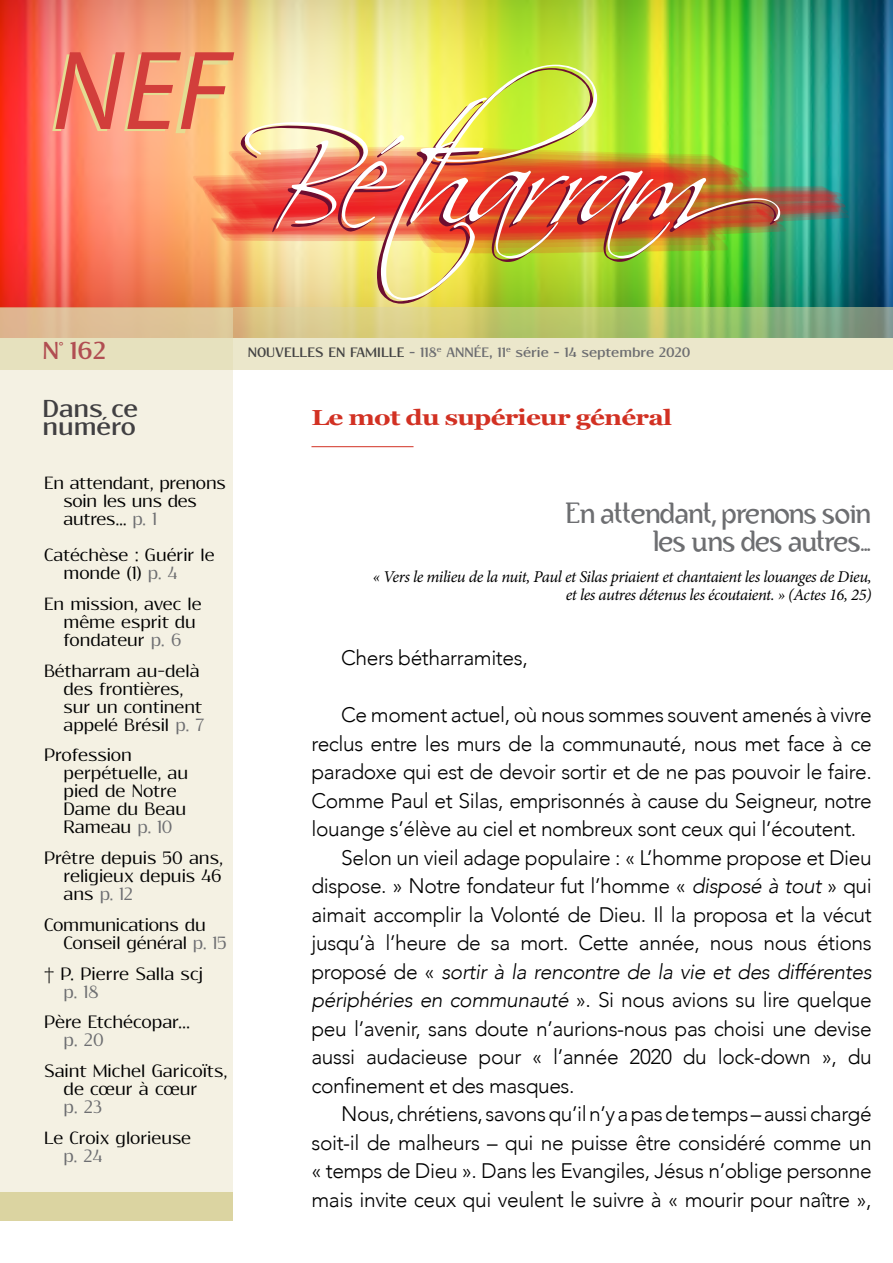
<style>
.page{position:relative;width:893px;height:1263px;background:#fff}
.page>*{position:absolute;margin:0;border:0;box-sizing:border-box;transform-origin:0 0}
.t1{font:italic 113.7px "Myriad Pro";color:#d23e3b}
.t2{font:28.5px/28.5px "Bertolt Brecht";letter-spacing:-.03em;color:#6d6e71;text-align:right}
.t3{font:700 27px "Resagokr";color:#414042}
.t4{font:700 27px "Resagokr";color:#b14e52}
.t5{font:700 21.75px "Georgia";letter-spacing:-.03em;color:#d23123;scale:1.2 1}
.t6{font:300 21px "Avenir";letter-spacing:-.02em;color:#000}
.t7{font:italic 300 21px "Avenir";letter-spacing:-.02em;color:#000}
.t8{font:19.65px/18px "Resagokr";color:#000}
.t9{font:19.65px "Resagokr";color:#6d6e71}
.t10{font:19.5px/18px "Resagokr";color:#000}
.t11{font:19.5px "Resagokr";color:#6d6e71}
.t12{font:italic 16.5px/18px "Minion Pro";letter-spacing:-.025em;color:#000;text-align:right}
.t13{font:700 15px "Resagokr";color:#6d6e71}
.s1{color:#444}
.s2{color:#6d6e71}
.s3{font-size:19.5px;color:#6d6e71}
.s4{font-size:19.65px;color:#000}
.s5{font-style:italic}
.s6{font-style:normal}
</style>
<div class="page">
<img style="left:0;top:0;width:893px;height:307px">
<img style="left:52px;top:54px;width:797px;height:250px">
<div style="left:0;top:308px;width:233px;height:902px;background:#f4f1e3"></div>
<svg style="left:0;top:307px;width:893px;height:63px;background:#d4d2a3"></svg>
<div style="left:0;top:1192px;width:233px;height:29px;background:#dbd4a1"></div>
<hr style="left:311px;top:446px;width:103px;height:1px;background:#d23123">
<h1 class="t1" style="left:52px;top:21px;width:180px">NEF</h1>
<p class="t4" style="left:43px;top:337px;width:65px">N° 162</p>
<p class="t13" style="left:248px;top:344px;width:444px"><span class="s1">NOUVELLES EN FAMILLE</span> - 118<sup>e</sup> ANNÉE, 11<sup>e</sup> série - 14 septembre 2020</p>
<p class="t3" style="left:43px;top:395px;width:97px">Dans ce</p>
<p class="t3" style="left:43px;top:413px;width:95px">numéro</p>
<p class="t10" style="left:64px;top:474px;width:164px;text-indent:-20px">En attendant, prenons soin les uns des autres... <span class="s2">p. 1</span></p>
<p class="t10" style="left:64px;top:546px;width:153px;text-indent:-20px">Catéchèse : Guérir le monde (1) <span class="s2">p. 4</span></p>
<p class="t10" style="left:64px;top:595px;width:140px;text-indent:-20px">En mission, avec le même esprit du fondateur <span class="s2">p. 6</span></p>
<p class="t10" style="left:64px;top:662px;width:142px;text-indent:-20px">Bétharram au-delà des frontières, sur un continent appelé Brésil <span class="s2">p. 7</span></p>
<p class="t8" style="left:64px;top:746px;width:126px;text-indent:-19px">Profession perpétuelle, au pied de Notre<br>Dame du Beau<br>Rameau <span class="s3">p. 10</span></p>
<p class="t8" style="left:44px;top:849px;width:180px;text-align:right">Prêtre depuis 50 ans, religieux depuis 46</p>
<p class="t11" style="left:64px;top:884px;width:71px"><span class="s4">ans</span> p. 12</p>
<p class="t8" style="left:64px;top:916px;width:165px;text-indent:-19px">Communications du<br>Conseil général <span class="s3">p. 15</span></p>
<p class="t8" style="left:44px;top:965px;width:160px">† P. Pierre Salla scj</p>
<p class="t11" style="left:64px;top:982px;width:37px">p. 18</p>
<p class="t8" style="left:44px;top:1013px;width:148px">Père Etchécopar...</p>
<p class="t9" style="left:64px;top:1030px;width:42px">p. 20</p>
<p class="t8" style="left:44px;top:1062px;width:185px;text-align:center">Saint Michel Garicoïts, de cœur à cœur</p>
<p class="t9" style="left:64px;top:1097px;width:40px">p. 23</p>
<p class="t10" style="left:44px;top:1129px;width:149px">Le Croix glorieuse</p>
<p class="t11" style="left:64px;top:1146px;width:40px">p. 24</p>
<p class="t5" style="left:311px;top:401px;width:302px">Le mot du supérieur général</p>
<h2 class="t2" style="left:566px;top:499px;width:307px">En attendant, prenons soin les uns des autres...</h2>
<p class="t12" style="left:373px;top:568px;width:500px">« Vers le milieu de la nuit, Paul et Silas priaient et chantaient les louanges de Dieu, et les autres détenus les écoutaient. » (Actes 16, 25)</p>
<p class="t6" style="left:341px;top:646px;width:188px">Chers bétharramites,</p>
<p class="t6" style="left:341px;top:703px;width:532px">Ce moment actuel, où nous sommes souvent amenés à vivre</p>
<p class="t6" style="left:311px;top:731px;width:562px">reclus entre les murs de la communauté, nous met face à ce</p>
<p class="t6" style="left:311px;top:760px;width:562px">paradoxe qui est de devoir sortir et de ne pas pouvoir le faire.</p>
<p class="t6" style="left:311px;top:788px;width:562px">Comme Paul et Silas, emprisonnés à cause du Seigneur, notre</p>
<p class="t6" style="left:311px;top:817px;width:546px">louange s’élève au ciel et nombreux sont ceux qui l’écoutent.</p>
<p class="t6" style="left:341px;top:845px;width:532px">Selon un vieil adage populaire : « L’homme propose et Dieu</p>
<p class="t6" style="left:311px;top:874px;width:562px">dispose. » Notre fondateur fut l’homme « <span class="s5">disposé à tout</span> » qui</p>
<p class="t6" style="left:311px;top:902px;width:562px">aimait accomplir la Volonté de Dieu. Il la proposa et la vécut</p>
<p class="t6" style="left:311px;top:931px;width:562px">jusqu’à l’heure de sa mort. Cette année, nous nous étions</p>
<p class="t7" style="left:311px;top:959px;width:562px"><span class="s6">proposé de «</span> sortir à la rencontre de la vie et des différentes</p>
<p class="t6" style="left:311px;top:988px;width:562px"><span class="s5">périphéries en communauté</span> ». Si nous avions su lire quelque</p>
<p class="t6" style="left:311px;top:1016px;width:562px">peu l’avenir, sans doute n’aurions-nous pas choisi une devise</p>
<p class="t6" style="left:311px;top:1045px;width:562px">aussi audacieuse pour « l’année 2020 du lock-down », du</p>
<p class="t6" style="left:311px;top:1073px;width:265px">confinement et des masques.</p>
<p class="t6" style="left:341px;top:1102px;width:532px">Nous, chrétiens, savons qu’il n’y a pas de temps – aussi chargé</p>
<p class="t6" style="left:311px;top:1130px;width:562px">soit-il de malheurs – qui ne puisse être considéré comme un</p>
<p class="t6" style="left:311px;top:1159px;width:562px">« temps de Dieu ». Dans les Evangiles, Jésus n’oblige personne</p>
<p class="t6" style="left:311px;top:1187px;width:562px">mais invite ceux qui veulent le suivre à « mourir pour naître »,</p>
</div>
